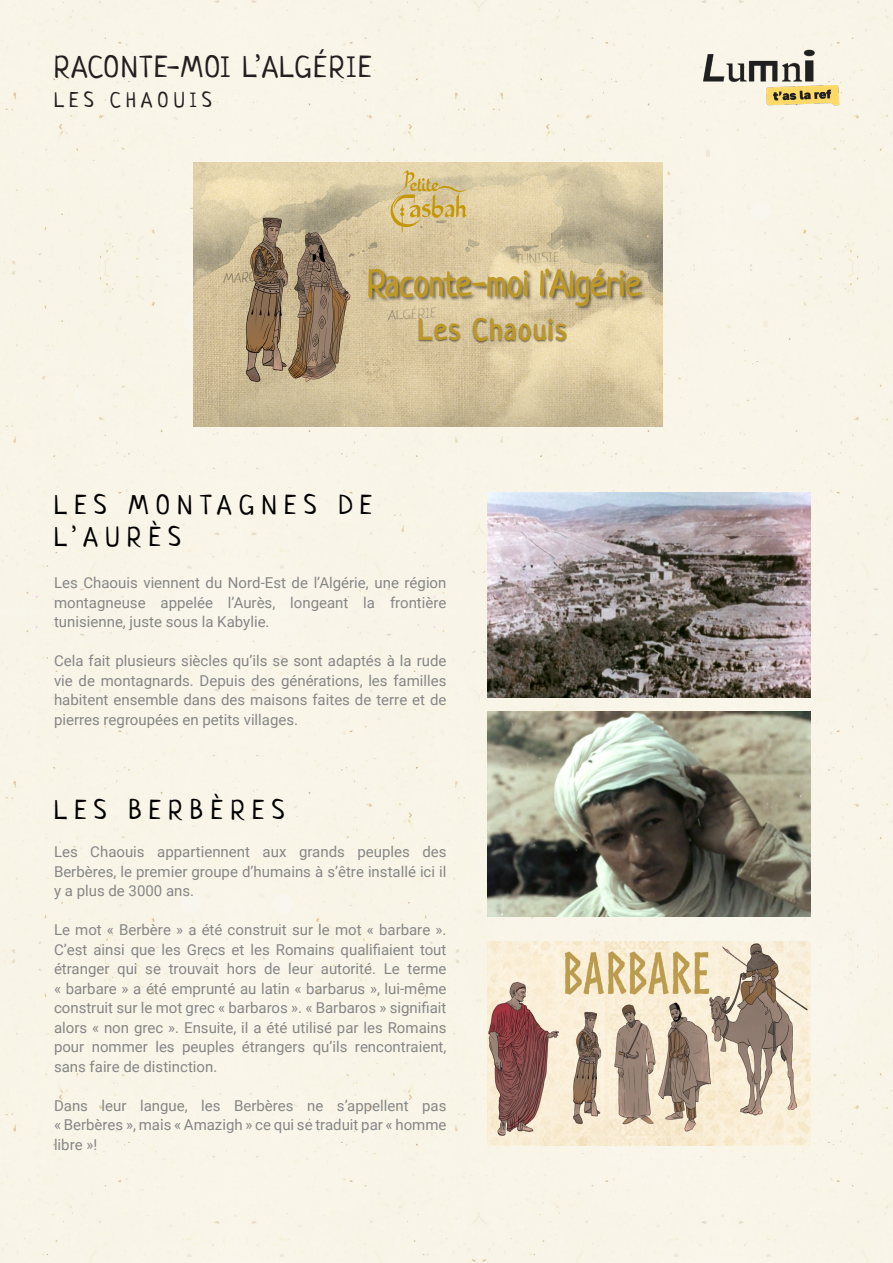
<style>
.page{position:relative;width:893px;height:1263px;background:#f8f5e8}
.page>*{position:absolute;margin:0;border:0;box-sizing:border-box;transform-origin:0 0}
.t1{font:30px "Neucha";letter-spacing:.06em;color:#231f20}
.Titre_de_section_de_la_page{font:27px/32.4px "Neucha";letter-spacing:.28em;color:#000}
.Titre_et_sous-titre_de_gabarit{font:21px "Neucha";letter-spacing:.25em;color:#231f20}
.Corps_de_texte{font:15px/19.5px "Roboto";color:#868687;text-align:justify}
</style>
<div class="page">
<img style="left:674px;top:23px;width:194px;height:108px">
<img style="left:193px;top:162px;width:470px;height:264px">
<img style="left:487px;top:493px;width:323px;height:204px">
<img style="left:487px;top:712px;width:323px;height:204px">
<img style="left:487px;top:941px;width:323px;height:204px">
<h1 class="t1" style="left:54px;top:48px;width:319px">RACONTE-MOI L’ALGÉRIE</h1>
<p class="Titre_et_sous-titre_de_gabarit" style="left:54px;top:87px;width:159px">LES CHAOUIS</p>
<p class="Titre_de_section_de_la_page" style="left:54px;top:488px;width:320px">LES MONTAGNES DE<br>L’AURÈS</p>
<p class="Corps_de_texte" style="left:54px;top:572px;width:394px">Les Chaouis viennent du Nord-Est de l’Algérie, une région montagneuse appelée l’Aurès, longeant la frontière tunisienne, juste sous la Kabylie.</p>
<p class="Corps_de_texte" style="left:54px;top:650px;width:394px">Cela fait plusieurs siècles qu’ils se sont adaptés à la rude vie de montagnards. Depuis des générations, les familles habitent ensemble dans des maisons faites de terre et de pierres regroupées en petits villages.</p>
<p class="Titre_de_section_de_la_page" style="left:54px;top:793px;width:232px">LES BERBÈRES</p>
<p class="Corps_de_texte" style="left:54px;top:841px;width:394px">Les Chaouis appartiennent aux grands peuples des Berbères, le premier groupe d’humains à s’être installé ici il y a plus de 3000 ans.</p>
<p class="Corps_de_texte" style="left:54px;top:919px;width:394px">Le mot « Berbère » a été construit sur le mot « barbare ».<br>C’est ainsi que les Grecs et les Romains qualifiaient tout étranger qui se trouvait hors de leur autorité. Le terme « barbare » a été emprunté au latin « barbarus », lui-même construit sur le mot grec « barbaros ». « Barbaros » signifiait alors « non grec ». Ensuite, il a été utilisé par les Romains pour nommer les peuples étrangers qu’ils rencontraient, sans faire de distinction.</p>
<p class="Corps_de_texte" style="left:54px;top:1095px;width:394px">Dans leur langue, les Berbères ne s’appellent pas « Berbères », mais « Amazigh » ce qui se traduit par « homme libre »!</p>
</div>
